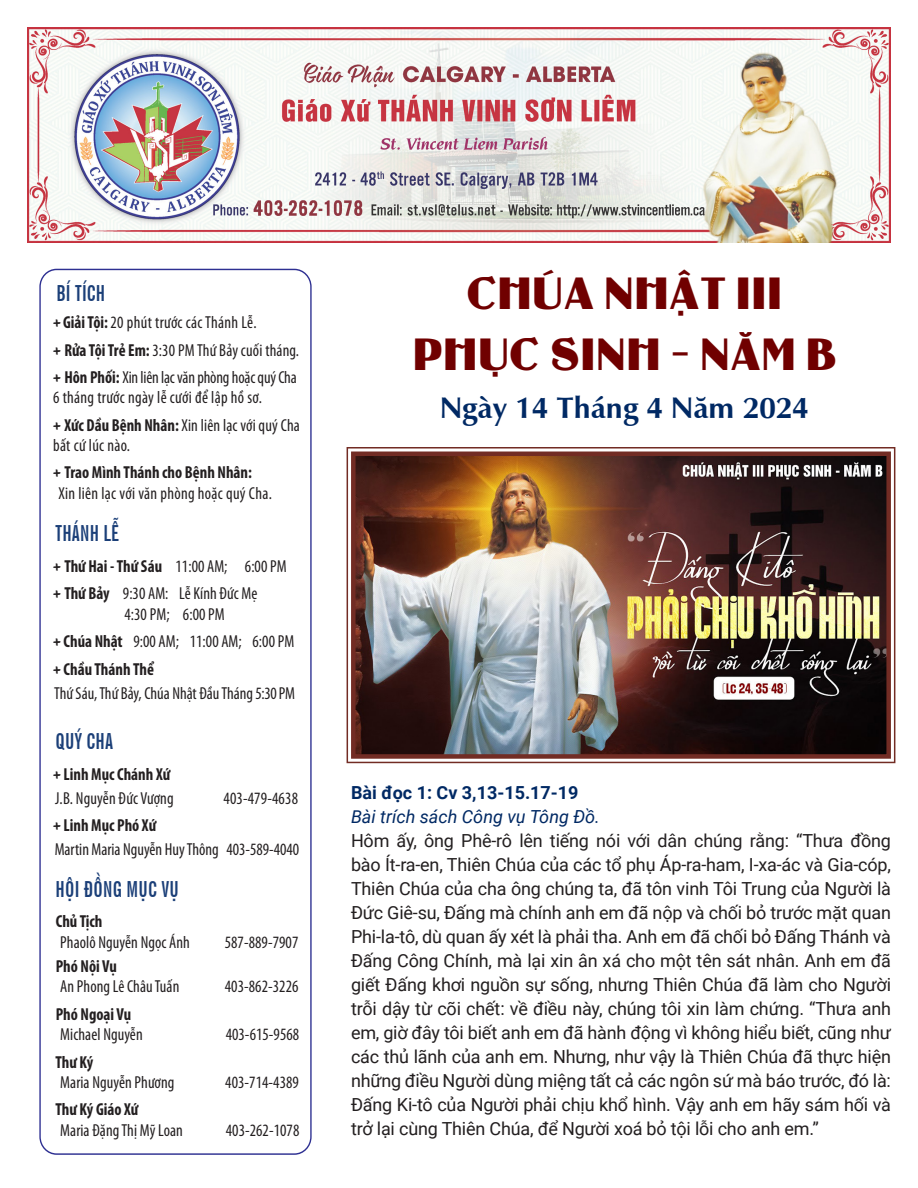
<style>
.page{position:relative;width:918px;height:1188px;background:#fff}
.page>*{position:absolute;margin:0;border:0;box-sizing:border-box;transform-origin:0 0}
.t1{font:37.5px "UTM Guanine";letter-spacing:.05em;color:#700000}
.t2{font:700 30px "UVN Nhan";color:#002964}
.t3{font:700 21.75px "UVN Tin Tuc Hep Them";letter-spacing:.01em;color:#1b3f78;scale:.95 1}
.t4{font:18px/24px "Roboto";letter-spacing:-.01em;color:#231f20;text-align:justify}
.t5{font:italic 18px "Roboto";color:#002964}
.t6{font:700 18px "Roboto";color:#002964}
.t7{font:condensed 17.4px/27.3px "Myriad Pro";letter-spacing:.005em;color:#231f20;scale:.95 1}
.t8{font:700 condensed 17.4px/27.3px "Myriad Pro";color:#231f20;scale:.95 1}
.s1{font-family:"UVN But Long 2";font-stretch:normal;font-size:14.55px}
.s2{font-weight:700}
.s3{font-weight:400}
.s4{font-family:"UVN But Long 2";font-weight:400;font-stretch:normal;font-size:14.55px}
</style>
<div class="page">
<svg style="left:346px;top:447px;width:550px;height:317px;background:#af8783"></svg>
<img style="left:349px;top:449px;width:544px;height:312px">
<img style="left:27px;top:27px;width:864px;height:216px">
<p class="t3" style="left:57px;top:277px;width:53px">BÍ TÍCH</p>
<p class="t7" style="left:53px;top:309px;width:261px"><span class="s1">+</span> <span class="s2">Giải Tội:</span> 20 phút trước các Thánh Lễ.<br><span class="s1">+</span> <span class="s2">Rửa Tội Trẻ Em:</span> 3:30 PM Thứ Bảy cuối tháng. <span class="s1">+</span> <span class="s2">Hôn Phối:</span> Xin liên lạc văn phòng hoặc quý Cha</p>
<p class="t7" style="left:53px;top:384px;width:261px">6 tháng trước ngày lễ cưới để lập hồ sơ.<br><span class="s1">+</span> <span class="s2">Xức Dầu Bệnh Nhân:</span> Xin liên lạc với quý Cha</p>
<p class="t8" style="left:53px;top:431px;width:211px"><span class="s3">bất cứ lúc nào.<br></span><span class="s4">+</span> Trao Mình Thánh cho Bệnh Nhân:</p>
<p class="t7" style="left:58px;top:480px;width:226px">Xin liên lạc với văn phòng hoặc quý Cha.</p>
<p class="t3" style="left:56px;top:517px;width:68px">THÁNH LỄ</p>
<p class="t7" style="left:53px;top:552px;width:247px"><span class="s1">+</span> <span class="s2">Thứ Hai - Thứ Sáu</span> 11:00 AM; 6:00 PM <span class="s1">+</span> <span class="s2">Thứ Bảy</span> 9:30 AM: Lễ Kính Đức Mẹ</p>
<p class="t7" style="left:53px;top:600px;width:255px;text-indent:71px">4:30 PM; 6:00 PM<br><span class="s1">+</span> <span class="s2">Chúa Nhật</span> 9:00 AM; 11:00 AM; 6:00 PM <span class="s1">+</span> <span class="s2">Chầu Thánh Thể</span></p>
<p class="t7" style="left:54px;top:679px;width:255px">Thứ Sáu, Thứ Bảy, Chúa Nhật Đầu Tháng 5:30 PM</p>
<p class="t3" style="left:56px;top:725px;width:62px">QUÝ CHA</p>
<p class="t7" style="left:53px;top:762px;width:128px;line-height:24px"><span class="s1">+</span> <span class="s2">Linh Mục Chánh Xứ<br></span>J.B. Nguyễn Đức Vượng</p>
<p class="t7" style="left:223px;top:784px;width:80px">403-479-4638</p>
<p class="t7" style="left:53px;top:813px;width:260px;line-height:24px"><span class="s1">+</span> <span class="s2">Linh Mục Phó Xứ<br></span>Martin Maria Nguyễn Huy Thông 403-589-4040</p>
<p class="t3" style="left:56px;top:873px;width:131px">HỘI ĐỒNG MỤC VỤ</p>
<p class="t7" style="left:56px;top:911px;width:143px;line-height:20.5px"><span class="s2">Chủ Tịch<br></span>Phaolô Nguyễn Ngọc Ánh</p>
<p class="t7" style="left:225px;top:928px;width:79px">587-889-7907</p>
<p class="t7" style="left:56px;top:956px;width:132px;line-height:20.5px"><span class="s2">Phó Nội Vụ<br></span>An Phong Lê Châu Tuấn</p>
<p class="t7" style="left:56px;top:1004px;width:93px;line-height:20.5px"><span class="s2">Phó Ngoại Vụ<br></span>Michael Nguyễn</p>
<p class="t7" style="left:56px;top:1051px;width:127px;line-height:20.5px"><span class="s2">Thư Ký<br></span>Maria Nguyễn Phương</p>
<p class="t7" style="left:56px;top:1099px;width:136px;line-height:20.5px"><span class="s2">Thư Ký Giáo Xứ<br></span>Maria Đặng Thị Mỹ Loan</p>
<p class="t7" style="left:225px;top:973px;width:79px">403-862-3226</p>
<p class="t7" style="left:226px;top:1021px;width:79px">403-615-9568</p>
<p class="t7" style="left:225px;top:1069px;width:79px">403-714-4389</p>
<p class="t7" style="left:226px;top:1116px;width:79px">403-262-1078</p>
<p class="t1" style="left:467px;top:274px;width:316px">CHÚA NHẬT III</p>
<p class="t1" style="left:413px;top:335px;width:424px">PHỤC SINH - NĂM B</p>
<p class="t2" style="left:440px;top:385px;width:370px">Ngày 14 Tháng 4 Năm 2024</p>
<p class="t6" style="left:351px;top:780px;width:229px">Bài đọc 1: Cv 3,13-15.17-19</p>
<p class="t5" style="left:351px;top:804px;width:250px">Bài trích sách Công vụ Tông Đồ.</p>
<p class="t4" style="left:351px;top:828px;width:542px">Hôm ấy, ông Phê-rô lên tiếng nói với dân chúng rằng: “Thưa đồng bào Ít-ra-en, Thiên Chúa của các tổ phụ Áp-ra-ham, I-xa-ác và Gia-cóp, Thiên Chúa của cha ông chúng ta, đã tôn vinh Tôi Trung của Người là Đức Giê-su, Đấng mà chính anh em đã nộp và chối bỏ trước mặt quan Phi-la-tô, dù quan ấy xét là phải tha. Anh em đã chối bỏ Đấng Thánh và Đấng Công Chính, mà lại xin ân xá cho một tên sát nhân. Anh em đã giết Đấng khơi nguồn sự sống, nhưng Thiên Chúa đã làm cho Người trỗi dậy từ cõi chết: về điều này, chúng tôi xin làm chứng. “Thưa anh em, giờ đây tôi biết anh em đã hành động vì không hiểu biết, cũng như các thủ lãnh của anh em. Nhưng, như vậy là Thiên Chúa đã thực hiện những điều Người dùng miệng tất cả các ngôn sứ mà báo trước, đó là:<br>Đấng Ki-tô của Người phải chịu khổ hình. Vậy anh em hãy sám hối và trở lại cùng Thiên Chúa, để Người xoá bỏ tội lỗi cho anh em.”</p>
</div>
